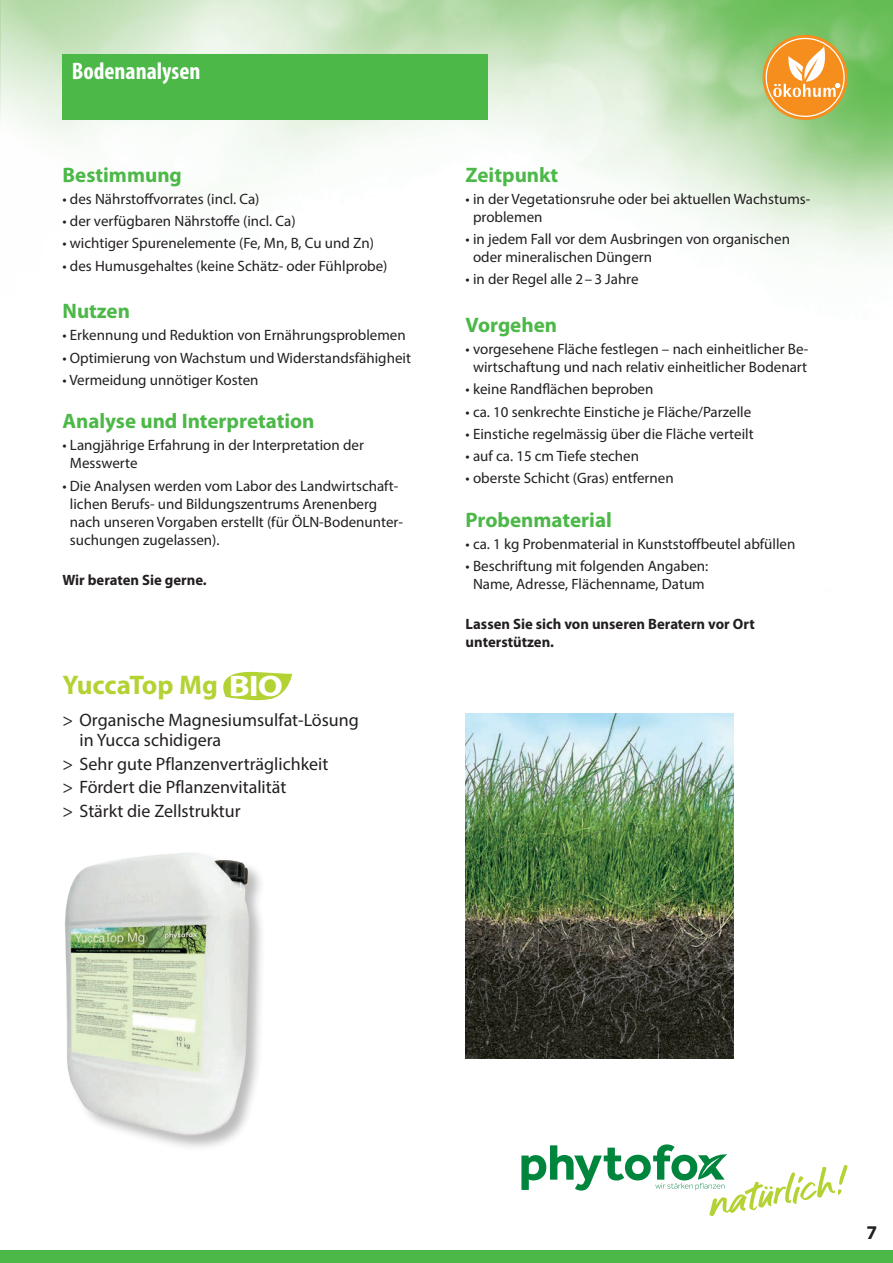
<style>
.page{position:relative;width:893px;height:1263px;background:#fff}
.page>*{position:absolute;margin:0;border:0;box-sizing:border-box;transform-origin:0 0}
.t1{font:700 27px "Myriad Pro";letter-spacing:-.005em;color:#b3d234}
.Seitentitel{font:700 condensed 24px "Myriad Pro";color:#fff}
.t2{font:700 21px "Myriad Pro";color:#4cb848}
.t3{font:700 19.5px "Myriad Pro";color:#231f20}
.t4{font:18px/19.5px "Myriad Pro";color:#231f20}
.t5{font:15px/18px "Myriad Pro";color:#231f20}
.t6{font:700 15px/18px "Myriad Pro";color:#231f20}
.s1{font-size:29.7px;color:#fff}
</style>
<div class="page">
<img style="left:0;top:0;width:893px;height:259px">
<svg style="left:521px;top:1144px;width:326px;height:72px"></svg>
<div style="left:0;top:1250px;width:893px;height:13px;background:#4cb848"></div>
<div style="left:63px;top:54px;width:425px;height:66px;background:#4cb848"></div>
<img style="left:466px;top:713px;width:268px;height:346px">
<svg style="left:763px;top:35px;width:85px;height:85px;background:#f49831"></svg>
<div style="left:766px;top:38px;width:79px;height:79px;border:1px solid #fff;border-radius:50%"></div>
<svg style="left:773px;top:46px;width:67px;height:51px"></svg>
<img style="left:65px;top:852px;width:197px;height:295px">
<svg style="left:223px;top:671px;width:70px;height:30px"></svg>
<p class="Seitentitel" style="left:72px;top:56px;width:130px">Bodenanalysen</p>
<p class="t2" style="left:63px;top:161px;width:121px">Bestimmung</p>
<p class="t5" style="left:63px;top:190px;width:198px">• des Nährstoffvorrates (incl. Ca)</p>
<p class="t5" style="left:63px;top:212px;width:235px">• der verfügbaren Nährstoffe (incl. Ca)</p>
<p class="t5" style="left:63px;top:234px;width:313px">• wichtiger Spurenelemente (Fe, Mn, B, Cu und Zn)</p>
<p class="t5" style="left:63px;top:256px;width:327px">• des Humusgehaltes (keine Schätz- oder Fühlprobe)</p>
<p class="t2" style="left:63px;top:297px;width:69px">Nutzen</p>
<p class="t5" style="left:63px;top:326px;width:345px">• Erkennung und Reduktion von Ernährungsproblemen</p>
<p class="t5" style="left:63px;top:348px;width:350px">• Optimierung von Wachstum und Widerstandsfähigheit</p>
<p class="t5" style="left:63px;top:371px;width:198px">• Vermeidung unnötiger Kosten</p>
<p class="t2" style="left:63px;top:407px;width:254px">Analyse und Interpretation</p>
<p class="t5" style="left:70px;top:436px;width:295px;text-indent:-7px">• Langjährige Erfahrung in der Interpretation der<br>Messwerte</p>
<p class="t5" style="left:70px;top:476px;width:334px;text-indent:-7px">• Die Analysen werden vom Labor des Landwirtschaft&shy;lichen Berufs- und Bildungszentrums Arenenberg nach unseren Vorgaben erstellt (für ÖLN-Bodenunter&shy;suchungen zugelassen).</p>
<p class="t6" style="left:63px;top:570px;width:146px">Wir beraten Sie gerne.</p>
<p class="t1" style="left:63px;top:667px;width:222px">YuccaTop Mg <span class="s1">BIO</span></p>
<p class="t4" style="left:80px;top:710px;width:281px;text-indent:-17px">&gt; Organische Magnesiumsulfat-Lösung in Yucca schidigera</p>
<p class="t4" style="left:63px;top:754px;width:267px">&gt; Sehr gute Pflanzenverträglichkeit</p>
<p class="t4" style="left:63px;top:777px;width:225px">&gt; Fördert die Pflanzenvitalität</p>
<p class="t4" style="left:63px;top:801px;width:180px">&gt; Stärkt die Zellstruktur</p>
<p class="t2" style="left:466px;top:161px;width:94px">Zeitpunkt</p>
<p class="t5" style="left:473px;top:190px;width:339px;text-indent:-7px">• in der Vegetationsruhe oder bei aktuellen Wachstums&shy;problemen</p>
<p class="t5" style="left:473px;top:230px;width:319px;text-indent:-7px">• in jedem Fall vor dem Ausbringen von organischen oder mineralischen Düngern</p>
<p class="t5" style="left:466px;top:270px;width:174px">• in der Regel alle 2–3 Jahre</p>
<p class="t2" style="left:466px;top:311px;width:93px">Vorgehen</p>
<p class="t5" style="left:466px;top:340px;width:344px;text-align:center">• vorgesehene Fläche festlegen – nach einheitlicher Be&shy;wirtschaftung und nach relativ einheitlicher Bodenart</p>
<p class="t5" style="left:466px;top:380px;width:189px">• keine Randflächen beproben</p>
<p class="t5" style="left:466px;top:402px;width:287px">• ca. 10 senkrechte Einstiche je Fläche/Parzelle</p>
<p class="t5" style="left:466px;top:425px;width:290px">• Einstiche regelmässig über die Fläche verteilt</p>
<p class="t5" style="left:466px;top:447px;width:175px">• auf ca. 15 cm Tiefe stechen</p>
<p class="t5" style="left:466px;top:469px;width:210px">• oberste Schicht (Gras) entfernen</p>
<p class="t2" style="left:466px;top:506px;width:148px">Probenmaterial</p>
<p class="t5" style="left:466px;top:534px;width:331px">• ca. 1 kg Probenmaterial in Kunststoffbeutel abfüllen</p>
<p class="t5" style="left:466px;top:557px;width:244px;text-align:center">• Beschriftung mit folgenden Angaben:<br>Name, Adresse, Flächenname, Datum</p>
<p class="t6" style="left:466px;top:615px;width:291px">Lassen Sie sich von unseren Beratern vor Ort unterstützen.</p>
<p class="t3" style="left:867px;top:1220px;width:12px">7</p>
</div>
